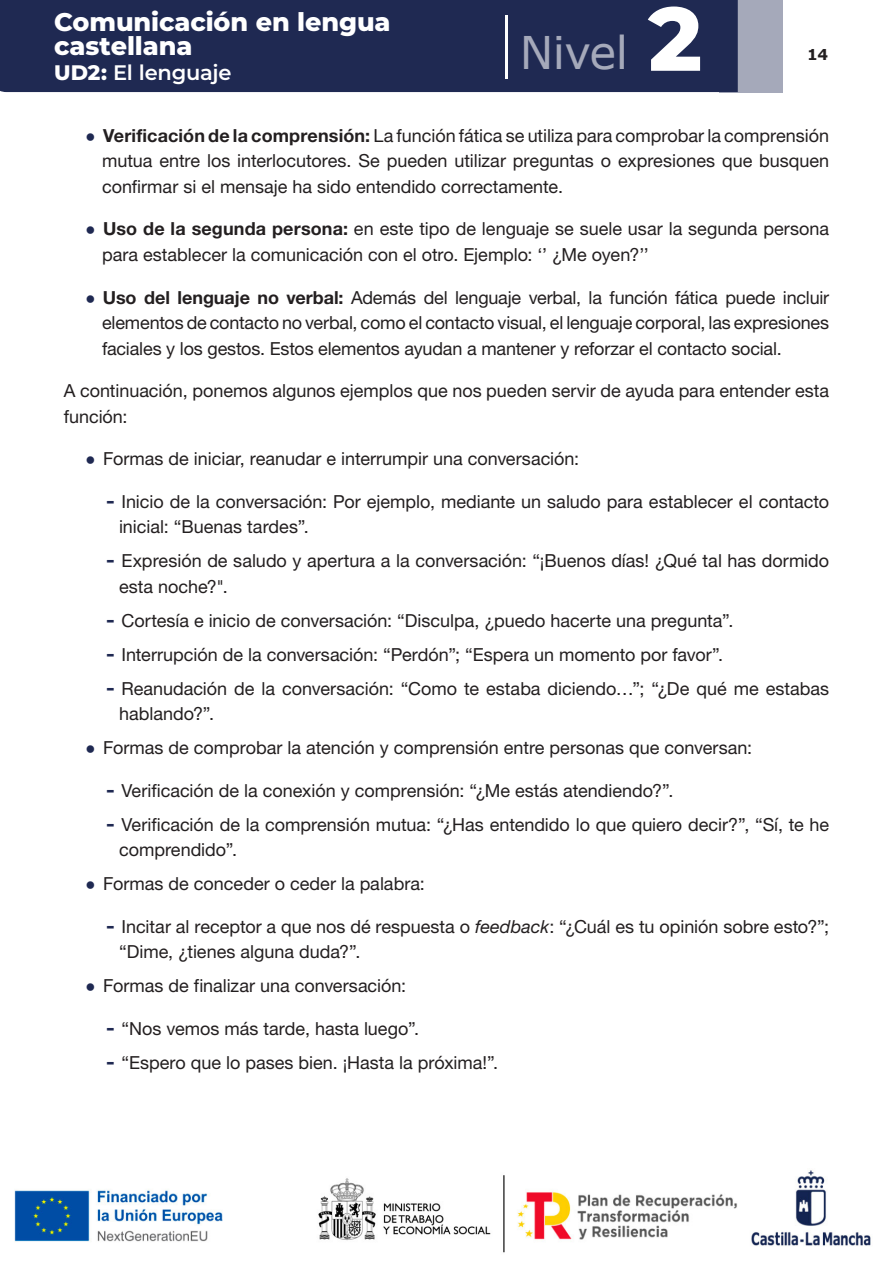
<style>
.page{position:relative;width:893px;height:1263px;background:#fff}
.page>*{position:absolute;margin:0;border:0;box-sizing:border-box;transform-origin:0 0}
.t1{font:45px "Verdana";letter-spacing:-.015em;color:#a5a9ba}
.t2{font:800 25.5px/24px "Montserrat";letter-spacing:-.005em;color:#fff}
.t3{font:600 21px "Montserrat";letter-spacing:-.01em;color:#fff}
.t4{font:18px/25.5px "Helvetica Neue LT 55 Rm";color:#231f20}
.t5{font:700 15px "Verdana";color:#231f20}
.s1{font-weight:800}
.s2{font-family:"Montserrat";font-weight:800;font-size:90px;color:#fff}
.s3{font-family:"Verdana";font-weight:700;font-size:15px;color:#1f2952}
.s4{font-family:"Helvetica Neue LT 75 Bd"}
.s5{font-family:"Verdana";font-weight:700;color:#1f2952}
.s6{font-family:"Helvetica Neue";font-style:italic}
</style>
<div class="page">
<div style="left:719px;top:0;width:63px;height:92px;background:#a5a9ba"></div>
<div style="left:0;top:0;width:738px;height:92px;background:#1f2952"></div>
<hr style="left:505px;top:16px;width:2px;height:63px;background:#fff">
<img style="left:14px;top:1170px;width:857px;height:83px">
<h2 class="t2" style="left:54px;top:8px;width:338px">Comunicación en lengua castellana</h2>
<p class="t3" style="left:54px;top:58px;width:179px"><span class="s1">UD2:</span> El lenguaje</p>
<h1 class="t1" style="left:520px;top:22px;width:184px">Nivel <span class="s2">2</span></h1>
<p class="t5" style="left:807px;top:44px;width:23px">14</p>
<p class="t4" style="left:102px;top:122px;width:729px;text-align:justify;text-indent:-17px"><span class="s3">•</span> <span class="s4">Verificación de la comprensión:</span> La función fática se utiliza para comprobar la comprensión mutua entre los interlocutores. Se pueden utilizar preguntas o expresiones que busquen confirmar si el mensaje ha sido entendido correctamente.</p>
<p class="t4" style="left:102px;top:216px;width:729px;text-indent:-17px"><span class="s3">•</span> <span class="s4">Uso de la segunda persona:</span> en este tipo de lenguaje se suele usar la segunda persona para establecer la comunicación con el otro. Ejemplo: ‘’ ¿Me oyen?’’</p>
<p class="t4" style="left:102px;top:284px;width:729px;text-align:justify;text-indent:-17px"><span class="s3">•</span> <span class="s4">Uso del lenguaje no verbal:</span> Además del lenguaje verbal, la función fática puede incluir elementos de contacto no verbal, como el contacto visual, el lenguaje corporal, las expresiones faciales y los gestos. Estos elementos ayudan a mantener y reforzar el contacto social.</p>
<p class="t4" style="left:64px;top:377px;width:767px">A continuación, ponemos algunos ejemplos que nos pueden servir de ayuda para entender esta función:</p>
<p class="t4" style="left:85px;top:445px;width:496px"><span class="s3">•</span> Formas de iniciar, reanudar e interrumpir una conversación:</p>
<p class="t4" style="left:119px;top:488px;width:712px;text-indent:-13px"><span class="s5">-</span> Inicio de la conversación: Por ejemplo, mediante un saludo para establecer el contacto inicial: “Buenas tardes”.</p>
<p class="t4" style="left:119px;top:547px;width:712px;text-indent:-13px"><span class="s5">-</span> Expresión de saludo y apertura a la conversación: “¡Buenos días! ¿Qué tal has dormido esta noche?".</p>
<p class="t4" style="left:106px;top:607px;width:629px"><span class="s5">-</span> Cortesía e inicio de conversación: “Disculpa, ¿puedo hacerte una pregunta”.</p>
<p class="t4" style="left:106px;top:641px;width:618px"><span class="s5">-</span> Interrupción de la conversación: “Perdón”; “Espera un momento por favor”.</p>
<p class="t4" style="left:119px;top:675px;width:712px;text-indent:-13px"><span class="s5">-</span> Reanudación de la conversación: “Como te estaba diciendo…”; “¿De qué me estabas hablando?”.</p>
<p class="t4" style="left:85px;top:734px;width:669px"><span class="s3">•</span> Formas de comprobar la atención y comprensión entre personas que conversan:</p>
<p class="t4" style="left:106px;top:777px;width:569px"><span class="s5">-</span> Verificación de la conexión y comprensión: “¿Me estás atendiendo?”.</p>
<p class="t4" style="left:119px;top:811px;width:712px;text-indent:-13px"><span class="s5">-</span> Verificación de la comprensión mutua: “¿Has entendido lo que quiero decir?”, “Sí, te he comprendido”.</p>
<p class="t4" style="left:85px;top:870px;width:341px"><span class="s3">•</span> Formas de conceder o ceder la palabra:</p>
<p class="t4" style="left:119px;top:913px;width:712px;text-indent:-13px"><span class="s5">-</span> Incitar al receptor a que nos dé respuesta o <span class="s6">feedback</span>: “¿Cuál es tu opinión sobre esto?”; “Dime, ¿tienes alguna duda?”.</p>
<p class="t4" style="left:85px;top:972px;width:323px"><span class="s3">•</span> Formas de finalizar una conversación:</p>
<p class="t4" style="left:106px;top:1015px;width:314px"><span class="s5">-</span> “Nos vemos más tarde, hasta luego”.</p>
<p class="t4" style="left:106px;top:1049px;width:393px"><span class="s5">-</span> “Espero que lo pases bien. ¡Hasta la próxima!”.</p>
</div>
